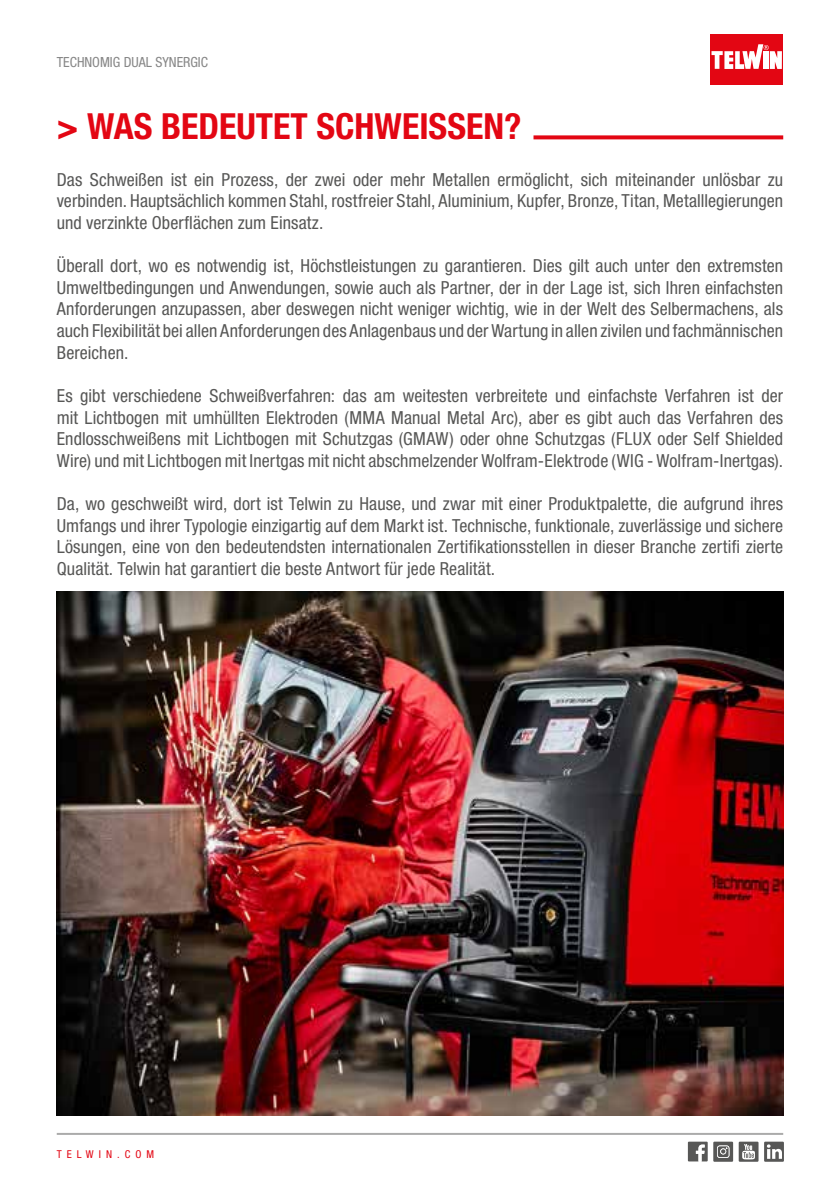
<style>
.page{position:relative;width:840px;height:1191px;background:#fff}
.page>*{position:absolute;margin:0;border:0;box-sizing:border-box;transform-origin:0 0}
.t1{font:700 condensed 36px "Helvetica Neue LT Std";color:#e30613}
.t2{font:condensed 18px/21.6px "Helvetica Neue LT Std";color:#575756;text-align:justify}
.t3{font:condensed 14px "Helvetica Neue LT Std";color:#878787}
.t4{font:condensed 10.8px "Helvetica Neue LT Pro";letter-spacing:.465em;color:#e30613}
</style>
<div class="page">
<div style="left:710px;top:34px;width:72px;height:50px;background:#e30613"></div>
<svg style="left:711px;top:44px;width:70px;height:25px"></svg>
<hr style="left:57px;top:1132px;width:725px;height:2px;background:#575756">
<svg style="left:687px;top:1141px;width:45px;height:20px"></svg>
<svg style="left:738px;top:1141px;width:45px;height:20px"></svg>
<img style="left:57px;top:591px;width:725px;height:524px">
<svg style="left:533px;top:135px;width:249px;height:4px"></svg>
<p class="t3" style="left:57px;top:54px;width:153px">TECHNOMIG DUAL SYNERGIC</p>
<h1 class="t1" style="left:57px;top:105px;width:466px">&gt; WAS BEDEUTET SCHWEISSEN?</h1>
<p class="t2" style="left:57px;top:168px;width:727px">Das Schweißen ist ein Prozess, der zwei oder mehr Metallen ermöglicht, sich miteinander unlösbar zu verbinden. Hauptsächlich kommen Stahl, rostfreier Stahl, Aluminium, Kupfer, Bronze, Titan, Metalllegierungen und verzinkte Oberflächen zum Einsatz.</p>
<p class="t2" style="left:57px;top:255px;width:727px">Überall dort, wo es notwendig ist, Höchstleistungen zu garantieren. Dies gilt auch unter den extremsten Umweltbedingungen und Anwendungen, sowie auch als Partner, der in der Lage ist, sich Ihren einfachsten Anforderungen anzupassen, aber deswegen nicht weniger wichtig, wie in der Welt des Selbermachens, als auch Flexibilität bei allen Anforderungen des Anlagenbaus und der Wartung in allen zivilen und fachmännischen Bereichen.</p>
<p class="t2" style="left:57px;top:384px;width:727px">Es gibt verschiedene Schweißverfahren: das am weitesten verbreitete und einfachste Verfahren ist der mit Lichtbogen mit umhüllten Elektroden (MMA Manual Metal Arc), aber es gibt auch das Verfahren des Endlosschweißens mit Lichtbogen mit Schutzgas (GMAW) oder ohne Schutzgas (FLUX oder Self Shielded Wire) und mit Lichtbogen mit Inertgas mit nicht abschmelzender Wolfram-Elektrode (WIG - Wolfram-Inertgas).</p>
<p class="t2" style="left:57px;top:492px;width:727px">Da, wo geschweißt wird, dort ist Telwin zu Hause, und zwar mit einer Produktpalette, die aufgrund ihres Umfangs und ihrer Typologie einzigartig auf dem Markt ist. Technische, funktionale, zuverlässige und sichere Lösungen, eine von den bedeutendsten internationalen Zertifikationsstellen in dieser Branche zertifi zierte Qualität. Telwin hat garantiert die beste Antwort für jede Realität.</p>
<p class="t4" style="left:57px;top:1147px;width:99px">TELWIN.COM</p>
</div>
